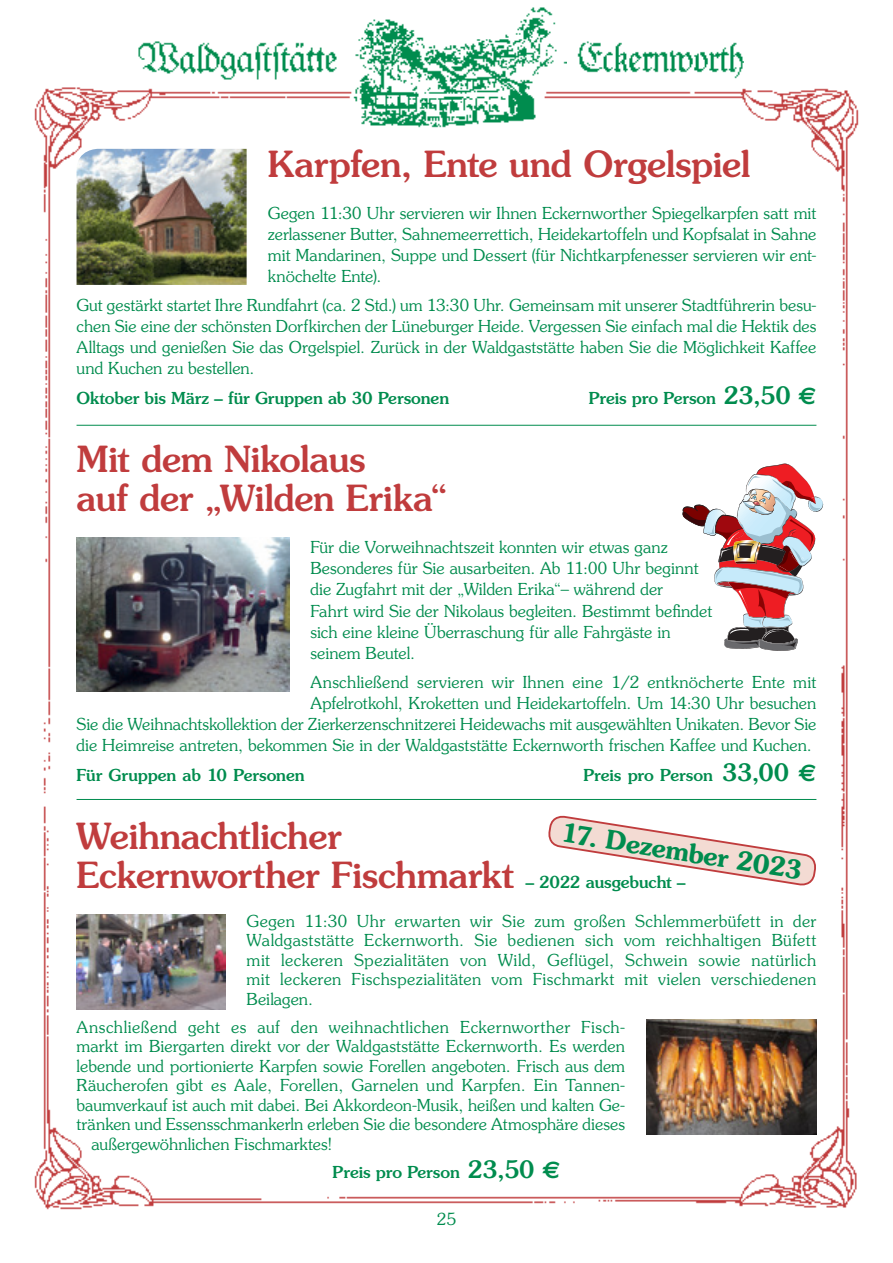
<style>
.page{position:relative;width:893px;height:1263px;background:#fff}
.page>*{position:absolute;margin:0;border:0;box-sizing:border-box;transform-origin:0 0}
.t1{font:500 36px/39px "Souvenir";letter-spacing:-.01em;color:#c03c3d}
.t2{font:600 25.95px "Souvenir";color:#008c4e}
.t3{font:300 16.5px/21px "Souvenir";letter-spacing:.005em;color:#008c4e;text-align:justify}
.t4{font:500 16.5px "Souvenir";color:#008c4e}
.t5{font:300 16.5px "Souvenir";letter-spacing:.025em;color:#008c4e}
.s1{font-size:24px}
.s2{font-family:"Euro Sans";font-weight:700;font-size:24px}
.s3{font-size:16.5px;color:#008c4e}
</style>
<div class="page">
<img style="left:34px;top:87px;width:825px;height:1123px">
<img style="left:138px;top:41px;width:199px;height:39px">
<img style="left:577px;top:41px;width:166px;height:38px">
<img style="left:350px;top:7px;width:216px;height:122px">
<img style="left:77px;top:914px;width:148px;height:96px">
<img style="left:646px;top:1019px;width:170px;height:115px">
<svg style="left:547px;top:815px;width:270px;height:72px"></svg>
<hr style="left:77px;top:799px;width:739px;height:1px;background:#008c4e">
<hr style="left:77px;top:425px;width:739px;height:1px;background:#008c4e">
<img style="left:77px;top:538px;width:212px;height:153px">
<img style="left:77px;top:149px;width:170px;height:136px">
<h1 class="t1" style="left:268px;top:144px;width:484px">Karpfen, Ente und Orgelspiel</h1>
<p class="t3" style="left:268px;top:202px;width:550px">Gegen 11:30 Uhr servieren wir Ihnen Eckernworther Spiegelkarpfen satt mit zerlassener Butter, Sahnemeerrettich, Heidekartoffeln und Kopfsalat in Sahne mit Mandarinen, Suppe und Dessert (für Nichtkarpfenesser servieren wir ent&shy;knöchelte Ente).</p>
<p class="t3" style="left:77px;top:295px;width:741px">Gut gestärkt startet Ihre Rundfahrt (ca. 2 Std.) um 13:30 Uhr. Gemeinsam mit unserer Stadtführerin besu&shy;chen Sie eine der schönsten Dorfkirchen der Lüneburger Heide. Vergessen Sie einfach mal die Hektik des Alltags und genießen Sie das Orgelspiel. Zurück in der Waldgaststätte haben Sie die Möglichkeit Kaffee und Kuchen zu bestellen.</p>
<p class="t4" style="left:77px;top:388px;width:374px">Oktober bis März – für Gruppen ab 30 Personen</p>
<p class="t4" style="left:589px;top:388px;width:229px">Preis pro Person <span class="s1">23,50</span> <span class="s2">G</span></p>
<h1 class="t1" style="left:77px;top:439px;width:373px">Mit dem Nikolaus<br>auf der „Wilden Erika“</h1>
<p class="t3" style="left:310px;top:537px;width:403px;text-align:left">Für die Vorweihnachtszeit konnten wir etwas ganz Besonderes für Sie ausarbeiten. Ab 11:00 Uhr beginnt die Zugfahrt mit der „Wilden Erika“– während der<br>Fahrt wird Sie der Nikolaus begleiten. Bestimmt befindet sich eine kleine Überraschung für alle Fahrgäste in seinem Beutel.</p>
<p class="t3" style="left:77px;top:671px;width:741px;text-align:right">Anschließend servieren wir Ihnen eine 1/2 entknöcherte Ente mit<br>Apfelrotkohl, Kroketten und Heidekartoffeln. Um 14:30 Uhr besuchen<br>Sie die Weihnachtskollektion der Zierkerzenschnitzerei Heidewachs mit ausgewählten Unikaten. Bevor Sie die Heimreise antreten, bekommen Sie in der Waldgaststätte Eckernworth frischen Kaffee und Kuchen.</p>
<p class="t4" style="left:77px;top:765px;width:230px">Für Gruppen ab 10 Personen</p>
<p class="t4" style="left:583px;top:765px;width:235px">Preis pro Person <span class="s1">33,00</span> <span class="s2">G</span></p>
<h1 class="t1" style="left:77px;top:816px;width:610px">Weihnachtlicher<br>Eckernworther Fischmarkt <span class="s3">– 2022 ausgebucht –</span></h1>
<p class="t3" style="left:247px;top:911px;width:571px;line-height:19.5px">Gegen 11:30 Uhr erwarten wir Sie zum großen Schlemmerbüfett in der Waldgaststätte Eckernworth. Sie bedienen sich vom reichhaltigen Büfett mit leckeren Spezialitäten von Wild, Geflügel, Schwein sowie natürlich mit leckeren Fischspezialitäten vom Fischmarkt mit vielen verschiedenen Beilagen.</p>
<p class="t5" style="left:77px;top:1017px;width:549px">Anschließend geht es auf den weihnachtlichen Eckernworther Fisch-</p>
<p class="t3" style="left:77px;top:1035px;width:550px">markt im Biergarten direkt vor der Waldgaststätte Eckernworth. Es werden</p>
<p class="t3" style="left:77px;top:1055px;width:550px">lebende und portionierte Karpfen sowie Forellen angeboten. Frisch aus dem</p>
<p class="t3" style="left:77px;top:1074px;width:549px">Räucherofen gibt es Aale, Forellen, Garnelen und Karpfen. Ein Tannen-</p>
<p class="t3" style="left:77px;top:1094px;width:550px">baumverkauf ist auch mit dabei. Bei Akkordeon-Musik, heißen und kalten Ge-</p>
<p class="t3" style="left:77px;top:1113px;width:550px">tränken und Essensschmankerln erleben Sie die besondere Atmosphäre dieses</p>
<p class="t3" style="left:91px;top:1133px;width:243px">außergewöhnlichen Fischmarktes!</p>
<p class="t4" style="left:333px;top:1162px;width:229px">Preis pro Person <span class="s1">23,50</span> <span class="s2">G</span></p>
<h2 class="t2" style="left:564px;top:816px;width:245px;rotate:9deg">17. Dezember 2023</h2>
<p class="t3" style="left:437px;top:1208px;width:21px">25</p>
</div>
